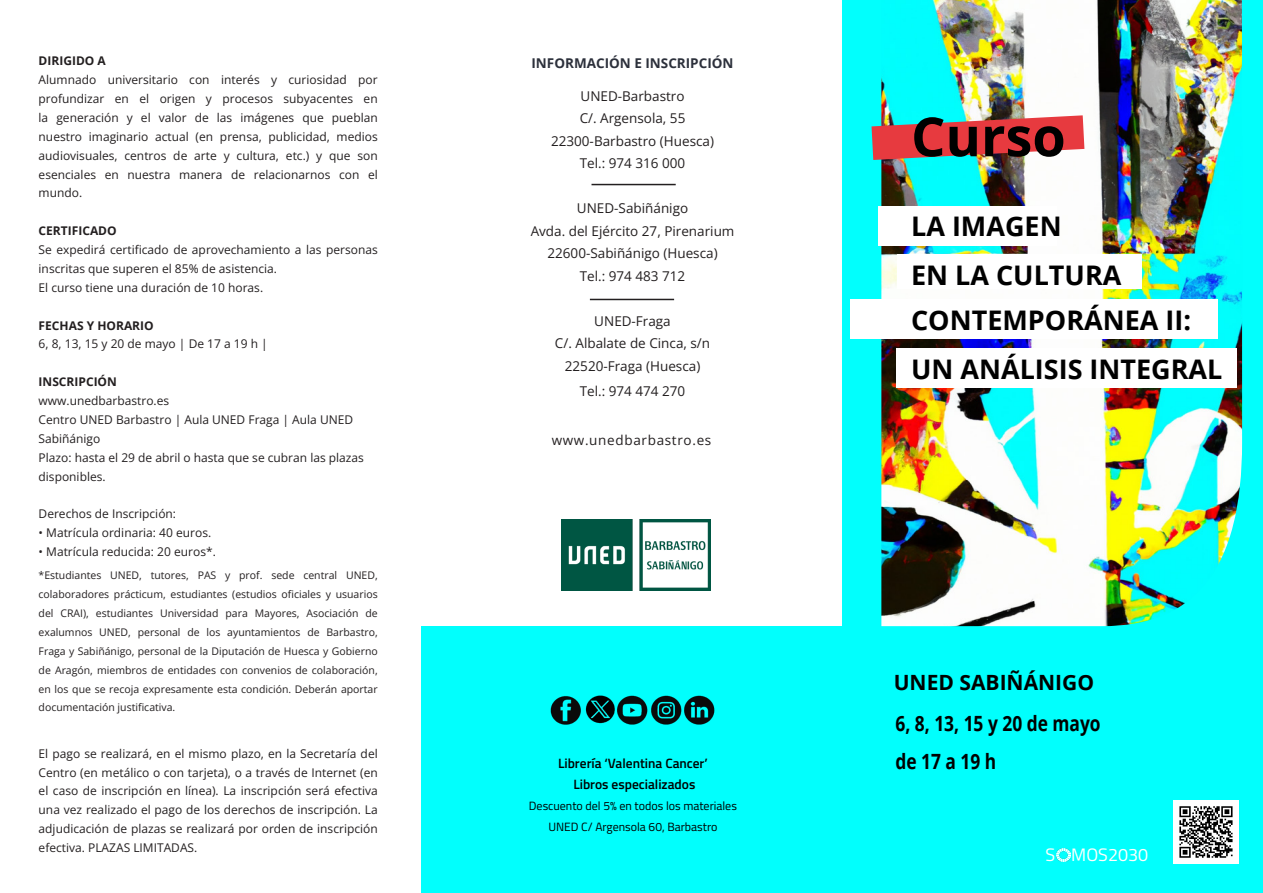
<style>
.page{position:relative;width:1263px;height:893px;background:#fff}
.page>*{position:absolute;margin:0;border:0;box-sizing:border-box;transform-origin:0 0}
.t1{font:700 54px "Open Sans";color:#000}
.t2{font:700 27px/45px "Open Sans";color:#000}
.t3{font:700 21px "Open Sans";color:#000;scale:.83 1}
.t4{font:700 21px "Open Sans";color:#000}
.t5{font:18px "Titillium Web";color:#fff}
.t6{font:13.5px "Open Sans";color:#231f20}
.t7{font:600 13.5px "Titillium Web";color:#000}
.Body_Text{font:700 13.5px "Open Sans";color:#2c303b}
.t8{font:13.5px "Open Sans";letter-spacing:.05em;color:#231f20}
.t9{font:12px/18.9px "Open Sans";color:#231f20}
.t10{font:12px "Titillium Web";color:#000}
.t11{font:700 12px "Open Sans";color:#231f20}
.t12{font:10.5px/18.9px "Open Sans";color:#231f20;text-align:justify}
</style>
<div class="page">
<div style="left:842px;top:0;width:421px;height:893px;background:#01fffd"></div>
<img style="left:881px;top:0;width:361px;height:626px">
<div style="left:421px;top:626px;width:421px;height:267px;background:#01fffd"></div>
<img style="left:550px;top:695px;width:165px;height:30px">
<svg style="left:1057px;top:848px;width:13px;height:13px"></svg>
<img style="left:1174px;top:800px;width:65px;height:63px">
<img style="left:562px;top:519px;width:148px;height:71px">
<hr style="left:591px;top:184px;width:85px;height:1px;background:#231f20">
<hr style="left:590px;top:299px;width:84px;height:1px;background:#231f20">
<div style="left:878px;top:206px;width:179px;height:40px;background:#fff"></div>
<div style="left:897px;top:254px;width:244px;height:35px;background:#fff"></div>
<div style="left:850px;top:299px;width:368px;height:40px;background:#fff"></div>
<div style="left:896px;top:348px;width:341px;height:40px;background:#fff"></div>
<svg style="left:871px;top:115px;width:213px;height:45px;background:#c96263"></svg>
<p class="t11" style="left:39px;top:52px;width:69px">DIRIGIDO A</p>
<p class="t9" style="left:39px;top:70px;width:341px;text-align:justify">Alumnado universitario con interés y curiosidad por profundizar en el origen y procesos subyacentes en la generación y el valor de las imágenes que pueblan nuestro imaginario actual (en prensa, publicidad, medios audiovisuales, centros de arte y cultura, etc.) y que son esenciales en nuestra manera de relacionarnos con el mundo.</p>
<p class="t11" style="left:39px;top:222px;width:80px">CERTIFICADO</p>
<p class="t9" style="left:39px;top:240px;width:341px">Se expedirá certificado de aprovechamiento a las personas inscritas que superen el 85% de asistencia.</p>
<p class="t9" style="left:39px;top:278px;width:226px">El curso tiene una duración de 10 horas.</p>
<p class="t11" style="left:39px;top:317px;width:117px">FECHAS Y HORARIO</p>
<p class="t9" style="left:39px;top:334px;width:231px">6, 8, 13, 15 y 20 de mayo | De 17 a 19 h |</p>
<p class="t11" style="left:39px;top:373px;width:80px">INSCRIPCIÓN</p>
<p class="t9" style="left:39px;top:391px;width:132px">www.unedbarbastro.es</p>
<p class="t9" style="left:39px;top:410px;width:316px">Centro UNED Barbastro | Aula UNED Fraga | Aula UNED<br>Sabiñánigo</p>
<p class="t9" style="left:39px;top:448px;width:327px">Plazo: hasta el 29 de abril o hasta que se cubran las plazas disponibles.</p>
<p class="t9" style="left:39px;top:504px;width:139px">Derechos de Inscripción:</p>
<p class="t9" style="left:39px;top:523px;width:174px">• Matrícula ordinaria: 40 euros.</p>
<p class="t9" style="left:39px;top:542px;width:179px">• Matrícula reducida: 20 euros*.</p>
<p class="t12" style="left:39px;top:566px;width:341px">*Estudiantes UNED, tutores, PAS y prof. sede central UNED, colaboradores prácticum, estudiantes (estudios oficiales y usuarios del CRAI), estudiantes Universidad para Mayores, Asociación de exalumnos UNED, personal de los ayuntamientos de Barbastro, Fraga y Sabiñánigo, personal de la Diputación de Huesca y Gobierno de Aragón, miembros de entidades con convenios de colaboración, en los que se recoja expresamente esta condición. Deberán aportar documentación justificativa.</p>
<p class="t9" style="left:39px;top:743px;width:341px;text-align:justify">El pago se realizará, en el mismo plazo, en la Secretaría del Centro (en metálico o con tarjeta), o a través de Internet (en el caso de inscripción en línea). La inscripción será efectiva una vez realizado el pago de los derechos de inscripción. La adjudicación de plazas se realizará por orden de inscripción efectiva. PLAZAS LIMITADAS.</p>
<p class="Body_Text" style="left:531px;top:54px;width:204px">INFORMACIÓN E INSCRIPCIÓN</p>
<p class="t6" style="left:580px;top:87px;width:106px">UNED-Barbastro</p>
<p class="t6" style="left:580px;top:109px;width:107px">C/. Argensola, 55</p>
<p class="t6" style="left:551px;top:132px;width:165px">22300-Barbastro (Huesca)</p>
<p class="t6" style="left:580px;top:154px;width:107px">Tel.: 974 316 000</p>
<p class="t6" style="left:577px;top:199px;width:113px">UNED-Sabiñánigo</p>
<p class="t6" style="left:531px;top:222px;width:205px">Avda. del Ejército 27, Pirenarium</p>
<p class="t6" style="left:547px;top:244px;width:172px">22600-Sabiñánigo (Huesca)</p>
<p class="t6" style="left:580px;top:267px;width:107px">Tel.: 974 483 712</p>
<p class="t6" style="left:594px;top:312px;width:78px">UNED-Fraga</p>
<p class="t6" style="left:555px;top:334px;width:157px">C/. Albalate de Cinca, s/n</p>
<p class="t6" style="left:565px;top:357px;width:137px">22520-Fraga (Huesca)</p>
<p class="t6" style="left:580px;top:382px;width:107px">Tel.: 974 474 270</p>
<p class="t8" style="left:552px;top:431px;width:161px">www.unedbarbastro.es</p>
<p class="t7" style="left:558px;top:753px;width:151px">Librería ‘Valentina Cancer’</p>
<p class="t7" style="left:573px;top:774px;width:123px">Libros especializados</p>
<p class="t10" style="left:529px;top:797px;width:209px">Descuento del 5% en todos los materiales</p>
<p class="t10" style="left:548px;top:818px;width:170px">UNED C/ Argensola 60, Barbastro</p>
<p class="t1" style="left:911px;top:99px;width:156px">Curso</p>
<p class="t2" style="left:911px;top:203px;width:152px">LA IMAGEN</p>
<p class="t2" style="left:911px;top:252px;width:282px">EN LA CULTURA<br>CONTEMPORÁNEA II:</p>
<p class="t2" style="left:911px;top:346px;width:313px">UN ANÁLISIS INTEGRAL</p>
<p class="t4" style="left:894px;top:667px;width:202px">UNED SABIÑÁNIGO</p>
<p class="t3" style="left:895px;top:709px;width:249px">6, 8, 13, 15 y 20 de mayo</p>
<p class="t3" style="left:895px;top:747px;width:123px">de 17 a 19 h</p>
<p class="t5" style="left:1046px;top:841px;width:104px">S MOS2030</p>
</div>
